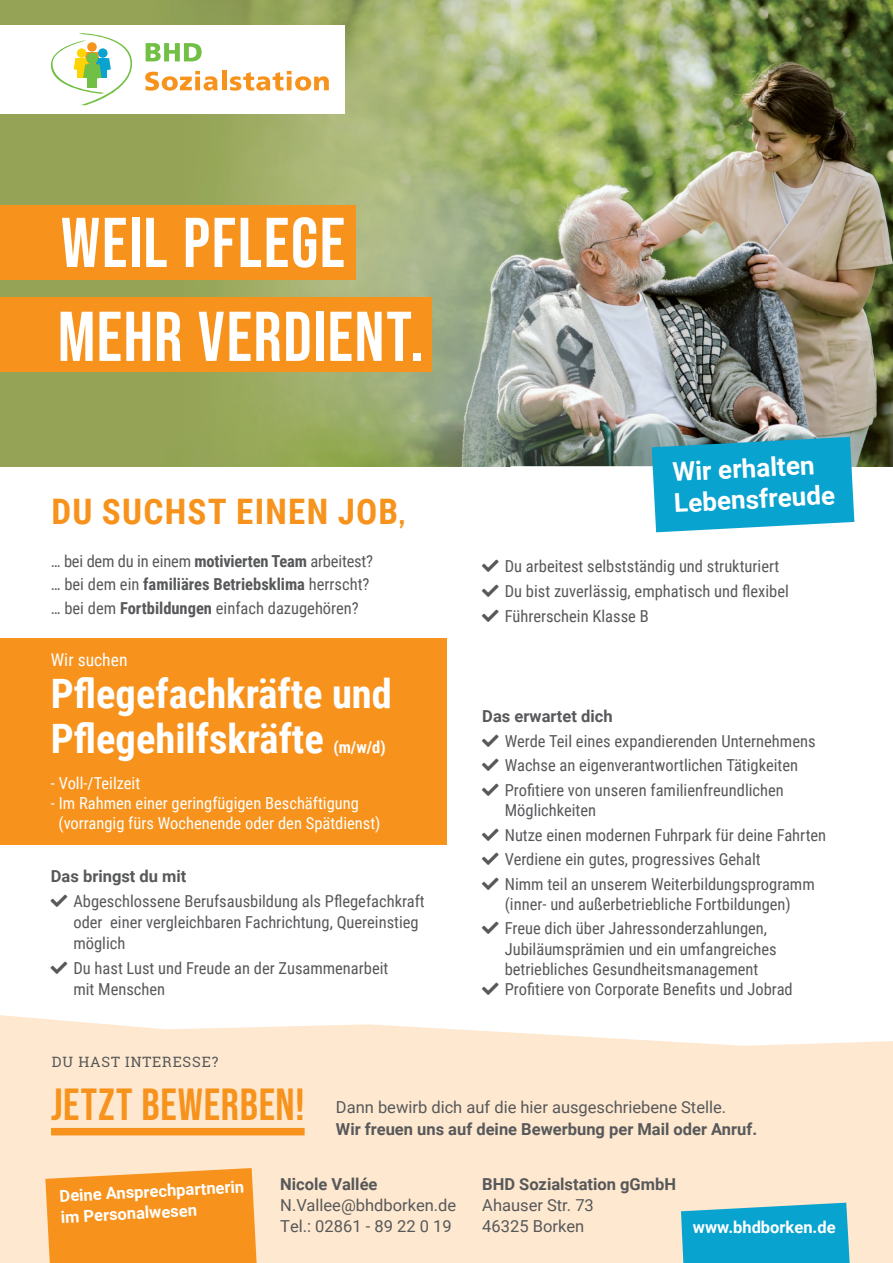
<style>
.page{position:relative;width:893px;height:1263px;background:#fff}
.page>*{position:absolute;margin:0;border:0;box-sizing:border-box;transform-origin:0 0}
.t1{font:700 70.2px/93.9px "Bebas Neue Pro";letter-spacing:.025em;color:#fff}
.t2{font:700 45px "Bebas Neue Pro";letter-spacing:.02em;color:#f7931d}
.t3{font:700 40.5px/45px "Roboto Condensed";color:#fff}
.t4{font:700 35.1px "Roboto Condensed";letter-spacing:.035em;color:#f7931d}
.t5{font:700 26.1px/31.2px "Roboto";color:#fff}
.t6{font:17.55px "Roboto Condensed";color:#fff}
.t7{font:16.5px/24.5px "Roboto Condensed";color:#57585a}
.t8{font:700 16.5px "Roboto";color:#57585a}
.t9{font:16.5px/21px "Roboto";color:#57585a}
.t10{font:16.5px/19.8px "Roboto Condensed";color:#fff}
.t11{font:700 16.5px/21px "Roboto";color:#fff}
.t12{font:700 16.5px "Roboto Condensed";color:#fff}
.t13{font:14.25px "Roboto Slab";letter-spacing:.06em;color:#57585a}
.s1{font-family:"Bebas Neue Pro"}
.s2{font-weight:700}
</style>
<div class="page">
<img style="left:510px;top:0;width:383px;height:466px">
<img style="left:142px;top:466px;width:366px;height:1px">
<img style="left:0;top:0;width:510px;height:466px">
<div style="left:0;top:25px;width:344px;height:89px;background:#fff"></div>
<svg style="left:652px;top:437px;width:202px;height:95px;background:#1fa7ce"></svg>
<svg style="left:0;top:1015px;width:893px;height:248px;background:#fee9d2"></svg>
<svg style="left:681px;top:1202px;width:169px;height:61px;background:#20a9cf"></svg>
<svg style="left:45px;top:1168px;width:212px;height:95px;background:#f7992b"></svg>
<div style="left:51px;top:1128px;width:254px;height:7px;background:#f7931d"></div>
<div style="left:0;top:638px;width:446px;height:207px;background:#f7931d"></div>
<svg style="left:146px;top:43px;width:56px;height:18px"></svg>
<svg style="left:145px;top:71px;width:73px;height:20px"></svg>
<hr style="left:222px;top:71px;width:4px;height:19px;background:#f7931d">
<svg style="left:230px;top:71px;width:99px;height:20px"></svg>
<svg style="left:50px;top:33px;width:83px;height:72px"></svg>
<div style="left:0;top:205px;width:356px;height:75px;background:#f7931d"></div>
<div style="left:0;top:298px;width:432px;height:74px;background:#f7931d"></div>
<h1 class="t1" style="left:58px;top:195px;width:367px">WEIL PFLEGE<br>MEHR VERDIENT.</h1>
<h3 class="t4" style="left:52px;top:486px;width:356px">DU SUCHST EINEN JOB<span class="s1">,</span></h3>
<p class="t7" style="left:51px;top:548px;width:324px;line-height:23.5px">… bei dem du in einem <span class="s2">motivierten Team</span> arbeitest? … bei dem ein <span class="s2">familiäres Betriebsklima</span> herrscht? … bei dem <span class="s2">Fortbildungen</span> einfach dazugehören?</p>
<p class="t6" style="left:51px;top:647px;width:78px">Wir suchen</p>
<h3 class="t3" style="left:51px;top:670px;width:342px">Pflegefachkräfte und<br>Pflegehilfskräfte</h3>
<p class="t12" style="left:333px;top:736px;width:54px">(m/w/d)</p>
<p class="t10" style="left:51px;top:772px;width:91px">- Voll-/Teilzeit</p>
<p class="t10" style="left:58px;top:792px;width:324px;text-indent:-8px">- Im Rahmen einer geringfügigen Beschäftigung (vorrangig fürs Wochenende oder den Spätdienst)</p>
<p class="t8" style="left:51px;top:864px;width:137px">Das bringst du mit</p>
<p class="t7" style="left:73px;top:890px;width:353px;line-height:21px">Abgeschlossene Berufsausbildung als Pflegefachkraft oder einer vergleichbaren Fachrichtung, Quereinstieg möglich</p>
<p class="t7" style="left:73px;top:957px;width:316px;line-height:21px">Du hast Lust und Freude an der Zusammenarbeit mit Menschen</p>
<p class="t13" style="left:52px;top:1052px;width:168px">DU HAST INTERESSE?</p>
<h3 class="t5" style="left:672px;top:455px;width:163px;rotate:-3deg">Wir erhalten<br>Lebensfreude</h3>
<p class="t7" style="left:505px;top:552px;width:286px;line-height:25.2px">Du arbeitest selbstständig und strukturiert<br>Du bist zuverlässig, emphatisch und flexibel<br>Führerschein Klasse B</p>
<p class="t8" style="left:482px;top:705px;width:132px">Das erwartet dich</p>
<p class="t7" style="left:505px;top:728px;width:312px">Werde Teil eines expandierenden Unternehmens<br>Wachse an eigenverantwortlichen Tätigkeiten<br>Profitiere von unseren familienfreundlichen</p>
<p class="t7" style="left:505px;top:797px;width:323px">Möglichkeiten<br>Nutze einen modernen Fuhrpark für deine Fahrten Verdiene ein gutes, progressives Gehalt<br>Nimm teil an unserem Weiterbildungsprogramm</p>
<p class="t7" style="left:505px;top:891px;width:288px">(inner- und außerbetriebliche Fortbildungen)<br>Freue dich über Jahressonderzahlungen,</p>
<p class="t7" style="left:505px;top:938px;width:289px;line-height:20.2px">Jubiläumsprämien und ein umfangreiches betriebliches Gesundheitsmanagement<br>Profitiere von Corporate Benefits und Jobrad</p>
<h2 class="t2" style="left:51px;top:1079px;width:255px">JETZT BEWERBEN!</h2>
<p class="t9" style="left:336px;top:1096px;width:392px">Dann bewirb dich auf die hier ausgeschriebene Stelle.</p>
<p class="t8" style="left:336px;top:1118px;width:423px">Wir freuen uns auf deine Bewerbung per Mail oder Anruf.</p>
<p class="t8" style="left:280px;top:1172px;width:99px">Nicole Vallée</p>
<p class="t9" style="left:280px;top:1194px;width:178px">N.Vallee@bhdborken.de<br>Tel.: 02861 - 89 22 0 19</p>
<p class="t8" style="left:482px;top:1172px;width:195px">BHD Sozialstation gGmbH</p>
<p class="t9" style="left:482px;top:1194px;width:113px">Ahauser Str. 73<br>46325 Borken</p>
<p class="t11" style="left:59px;top:1185px;width:186px;rotate:-3deg">Deine Ansprechpartnerin im Personalwesen</p>
<p class="t11" style="left:693px;top:1216px;width:144px">www.bhdborken.de</p>
</div>
